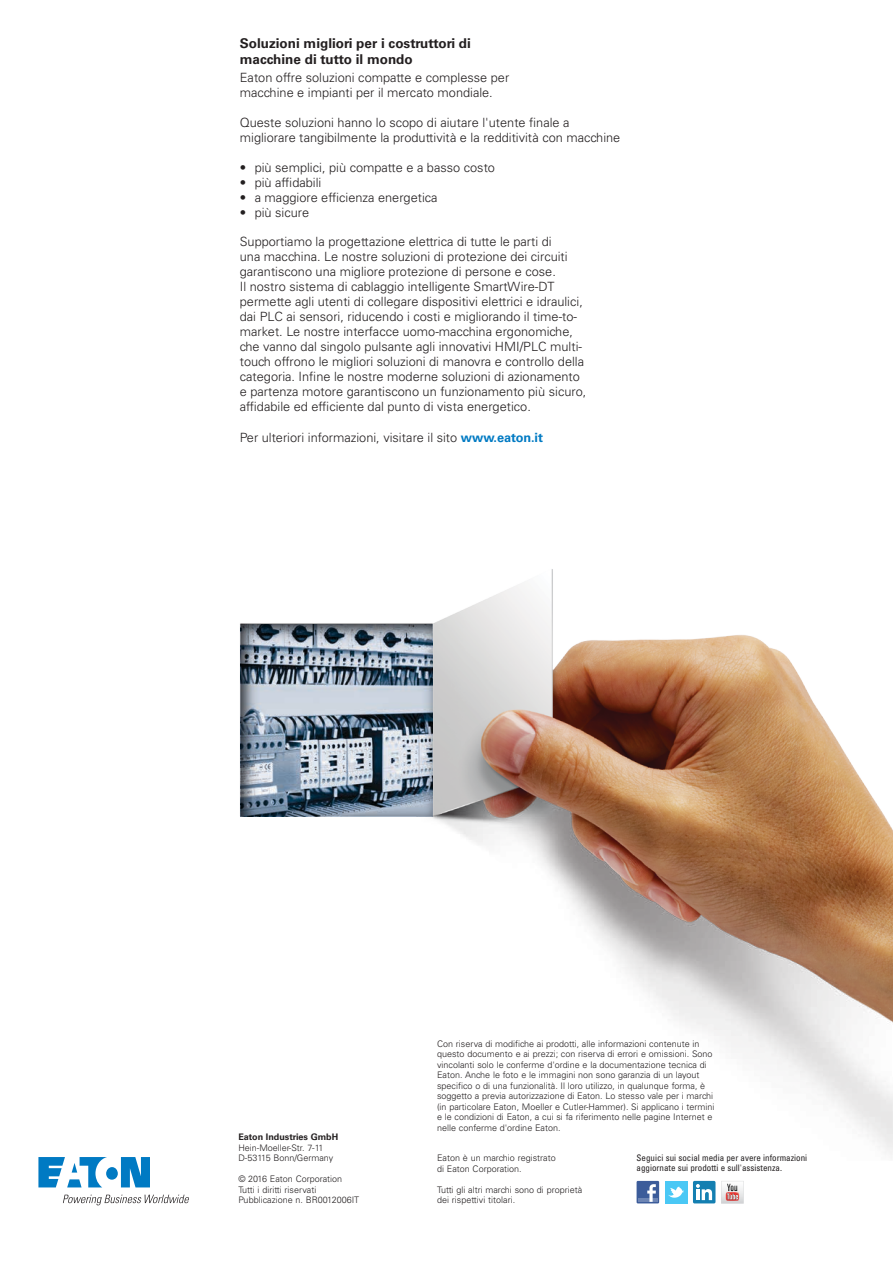
<style>
.page{position:relative;width:893px;height:1263px;background:#fff}
.page>*{position:absolute;margin:0;border:0;box-sizing:border-box;transform-origin:0 0}
.t1{font:700 13.5px/15.8px "Univers LT Std";color:#231f20}
.t2{font:300 12.75px/15px "Univers LT Std";color:#231f20}
.t3{font:300 9px/10.5px "Univers LT Std";color:#231f20}
.t4{font:condensed 9px/10.5px "Univers LT Std";color:#231f20}
.t5{font:700 9px "Univers LT Std";color:#231f20}
.s1{font-weight:700;color:#007ac3}
</style>
<div class="page">
<svg style="left:38px;top:1157px;width:112px;height:30px"></svg>
<svg style="left:63px;top:1195px;width:126px;height:10px"></svg>
<div style="left:637px;top:1181px;width:22px;height:22px;background:#3c5c9a"></div>
<hr style="left:638px;top:1198px;width:19px;height:4px;background:#6d85b4">
<svg style="left:647px;top:1184px;width:9px;height:18px"></svg>
<div style="left:693px;top:1181px;width:22px;height:22px;background:#147fb1;border-radius:2px"></div>
<svg style="left:696px;top:1184px;width:16px;height:16px"></svg>
<div style="left:665px;top:1181px;width:22px;height:22px;background:#4ac8f5"></div>
<svg style="left:668px;top:1186px;width:16px;height:12px"></svg>
<svg style="left:721px;top:1181px;width:23px;height:22px"></svg>
<img style="left:240px;top:569px;width:653px;height:586px">
<img style="left:240px;top:624px;width:193px;height:192px">
<p class="t1" style="left:240px;top:36px;width:233px">Soluzioni migliori per i costruttori di macchine di tutto il mondo</p>
<p class="t2" style="left:240px;top:70px;width:271px">Eaton offre soluzioni compatte e complesse per macchine e impianti per il mercato mondiale.</p>
<p class="t2" style="left:240px;top:115px;width:382px">Queste soluzioni hanno lo scopo di aiutare l'utente finale a migliorare tangibilmente la produttività e la redditività con macchine</p>
<p class="t2" style="left:240px;top:160px;width:257px">• più semplici, più compatte e a basso costo</p>
<p class="t2" style="left:240px;top:175px;width:83px">• più affidabili</p>
<p class="t2" style="left:240px;top:190px;width:199px">• a maggiore efficienza energetica</p>
<p class="t2" style="left:240px;top:205px;width:71px">• più sicure</p>
<p class="t2" style="left:240px;top:234px;width:348px">Supportiamo la progettazione elettrica di tutte le parti di<br>una macchina. Le nostre soluzioni di protezione dei circuiti garantiscono una migliore protezione di persone e cose.<br>Il nostro sistema di cablaggio intelligente SmartWire-DT permette agli utenti di collegare dispositivi elettrici e idraulici, dai PLC ai sensori, riducendo i costi e migliorando il time-to&shy;market. Le nostre interfacce uomo-macchina ergonomiche, che vanno dal singolo pulsante agli innovativi HMI/PLC multi&shy;touch offrono le migliori soluzioni di manovra e controllo della categoria. Infine le nostre moderne soluzioni di azionamento e partenza motore garantiscono un funzionamento più sicuro, affidabile ed efficiente dal punto di vista energetico.</p>
<p class="t2" style="left:240px;top:430px;width:305px">Per ulteriori informazioni, visitare il sito <span class="s1">www.eaton.it</span></p>
<p class="t5" style="left:238px;top:1132px;width:101px">Eaton Industries GmbH</p>
<p class="t3" style="left:238px;top:1142px;width:96px">Hein-Moeller-Str. 7-11<br>D-53115 Bonn/Germany</p>
<p class="t3" style="left:238px;top:1174px;width:122px">© 2016 Eaton Corporation<br>Tutti i diritti riservati<br>Pubblicazione n. BR0012006IT</p>
<p class="t3" style="left:437px;top:1038px;width:279px">Con riserva di modifiche ai prodotti, alle informazioni contenute in questo documento e ai prezzi; con riserva di errori e omissioni. Sono vincolanti solo le conferme d'ordine e la documentazione tecnica di Eaton. Anche le foto e le immagini non sono garanzia di un layout specifico o di una funzionalità. Il loro utilizzo, in qualunque forma, è soggetto a previa autorizzazione di Eaton. Lo stesso vale per i marchi (in particolare Eaton, Moeller e Cutler-Hammer). Si applicano i termini e le condizioni di Eaton, a cui si fa riferimento nelle pagine Internet e nelle conferme d'ordine Eaton.</p>
<p class="t3" style="left:437px;top:1153px;width:120px">Eaton è un marchio registrato di Eaton Corporation.</p>
<p class="t3" style="left:437px;top:1184px;width:147px">Tutti gli altri marchi sono di proprietà dei rispettivi titolari.</p>
<p class="t4" style="left:637px;top:1152px;width:172px">Seguici sui social media per avere informazioni aggiornate sui prodotti e sull'assistenza.</p>
</div>
